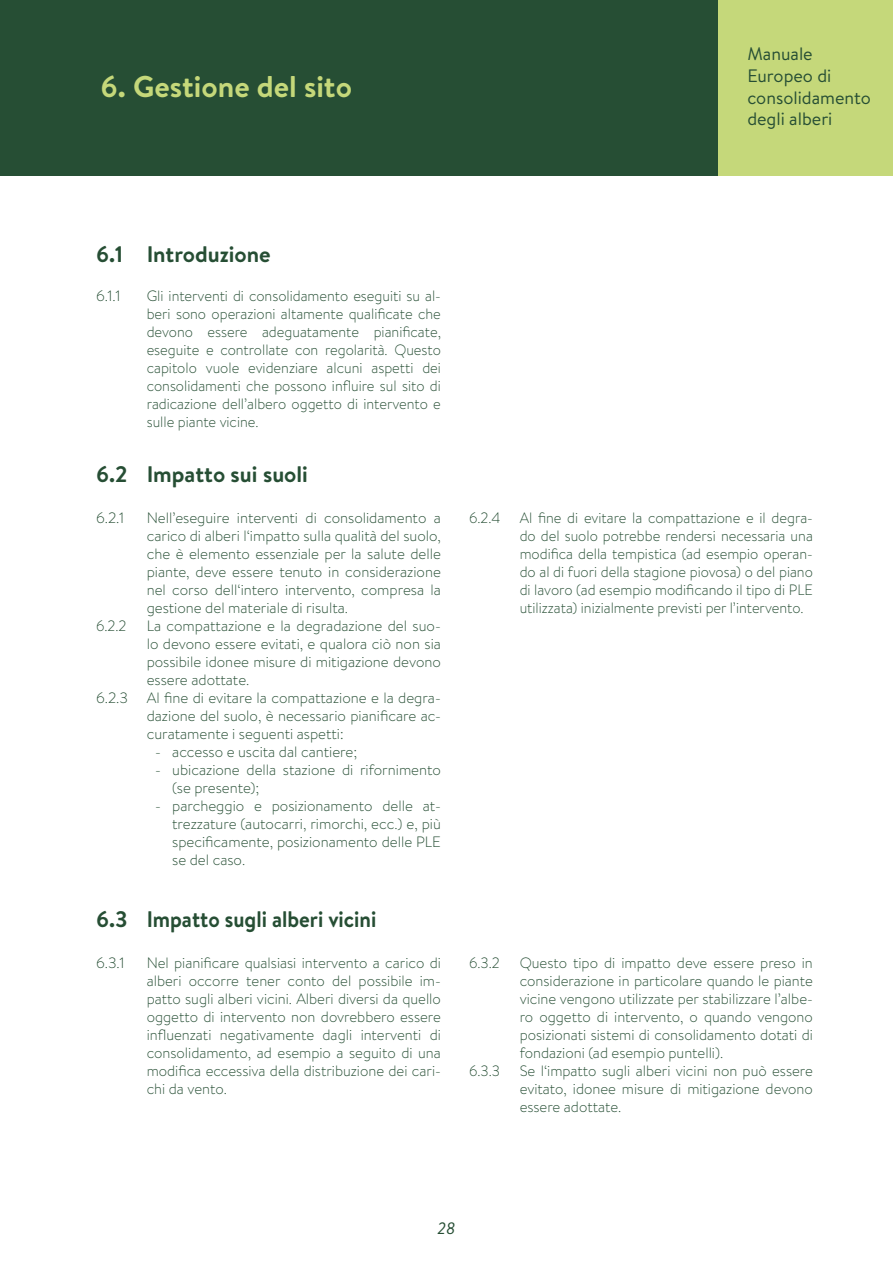
<style>
.page{position:relative;width:893px;height:1263px;background:#fff}
.page>*{position:absolute;margin:0;border:0;box-sizing:border-box;transform-origin:0 0}
.t1{font:700 30px "Brandon Text";color:#c5d87a}
.t2{font:700 22.5px "Brandon Text";color:#264e34}
.t3{font:700 22.5px "Brandon Text";color:#264e34;scale:.93 1}
.t4{font:18px/21.6px "Brandon Text";color:#264e34}
.t5{font:italic 16.5px "Brandon Text";color:#264e34}
.t6{font:300 15px/18px "Brandon Text";color:#264e34}
.t7{font:300 15px/18px "Brandon Text";color:#264e34;text-align:justify;scale:.96 1}
</style>
<div class="page">
<div style="left:0;top:0;width:893px;height:175px;background:#264e34"></div>
<div style="left:719px;top:0;width:174px;height:175px;background:#c5d87a"></div>
<h1 class="t1" style="left:100px;top:66px;width:253px">6. Gestione del sito</h1>
<p class="t4" style="left:747px;top:43px;width:125px">Manuale<br>Europeo di consolidamento degli alberi</p>
<h2 class="t2" style="left:96px;top:239px;width:29px">6.1</h2>
<h2 class="t2" style="left:147px;top:239px;width:126px">Introduzione</h2>
<p class="t6" style="left:96px;top:287px;width:26px">6.1.1</p>
<p class="t7" style="left:147px;top:287px;width:308px">Gli interventi di consolidamento eseguiti su al&shy;beri sono operazioni altamente qualificate che devono essere adeguatamente pianificate, eseguite e controllate con regolarità. Questo capitolo vuole evidenziare alcuni aspetti dei consolidamenti che possono influire sul sito di radicazione dell’albero oggetto di intervento e sulle piante vicine.</p>
<h2 class="t2" style="left:96px;top:459px;width:33px">6.2</h2>
<h2 class="t2" style="left:147px;top:459px;width:163px">Impatto sui suoli</h2>
<p class="t6" style="left:96px;top:509px;width:30px">6.2.1</p>
<p class="t7" style="left:96px;top:617px;width:33px">6.2.2</p>
<p class="t6" style="left:96px;top:689px;width:33px">6.2.3</p>
<p class="t6" style="left:147px;top:509px;width:296px">Nell’eseguire interventi di consolidamento a carico di alberi l‘impatto sulla qualità del suolo, che è elemento essenziale per la salute delle piante, deve essere tenuto in considerazione nel corso dell‘intero intervento, compresa la gestione del materiale di risulta.<br>La compattazione e la degradazione del suo&shy;lo devono essere evitati, e qualora ciò non sia possibile idonee misure di mitigazione devono essere adottate.<br>Al fine di evitare la compattazione e la degra&shy;dazione del suolo, è necessario pianificare ac&shy;curatamente i seguenti aspetti:</p>
<p class="t6" style="left:155px;top:743px;width:204px">- accesso e uscita dal cantiere;</p>
<p class="t6" style="left:172px;top:761px;width:270px;text-indent:-17px">- ubicazione della stazione di rifornimento (se presente);</p>
<p class="t6" style="left:172px;top:797px;width:270px;text-align:justify;text-indent:-17px">- parcheggio e posizionamento delle at&shy;trezzature (autocarri, rimorchi, ecc.) e, più specificamente, posizionamento delle PLE se del caso.</p>
<p class="t7" style="left:469px;top:509px;width:34px">6.2.4</p>
<p class="t7" style="left:520px;top:509px;width:307px">Al fine di evitare la compattazione e il degra&shy;do del suolo potrebbe rendersi necessaria una modifica della tempistica (ad esempio operan&shy;do al di fuori della stagione piovosa) o del piano di lavoro (ad esempio modificando il tipo di PLE utilizzata) inizialmente previsti per l’intervento.</p>
<h2 class="t2" style="left:96px;top:903px;width:33px">6.3</h2>
<h2 class="t3" style="left:147px;top:903px;width:248px">Impatto sugli alberi vicini</h2>
<p class="t6" style="left:96px;top:953px;width:30px">6.3.1</p>
<p class="t6" style="left:147px;top:953px;width:296px;text-align:justify">Nel pianificare qualsiasi intervento a carico di alberi occorre tener conto del possibile im&shy;patto sugli alberi vicini. Alberi diversi da quello oggetto di intervento non dovrebbero essere influenzati negativamente dagli interventi di consolidamento, ad esempio a seguito di una modifica eccessiva della distribuzione dei cari&shy;chi da vento.</p>
<p class="t7" style="left:469px;top:953px;width:33px">6.3.2</p>
<p class="t7" style="left:469px;top:1061px;width:34px">6.3.3</p>
<p class="t6" style="left:520px;top:953px;width:295px">Questo tipo di impatto deve essere preso in considerazione in particolare quando le piante vicine vengono utilizzate per stabilizzare l’albe&shy;ro oggetto di intervento, o quando vengono posizionati sistemi di consolidamento dotati di fondazioni (ad esempio puntelli).<br>Se l‘impatto sugli alberi vicini non può essere evitato, idonee misure di mitigazione devono essere adottate.</p>
<p class="t5" style="left:438px;top:1217px;width:19px">28</p>
</div>
